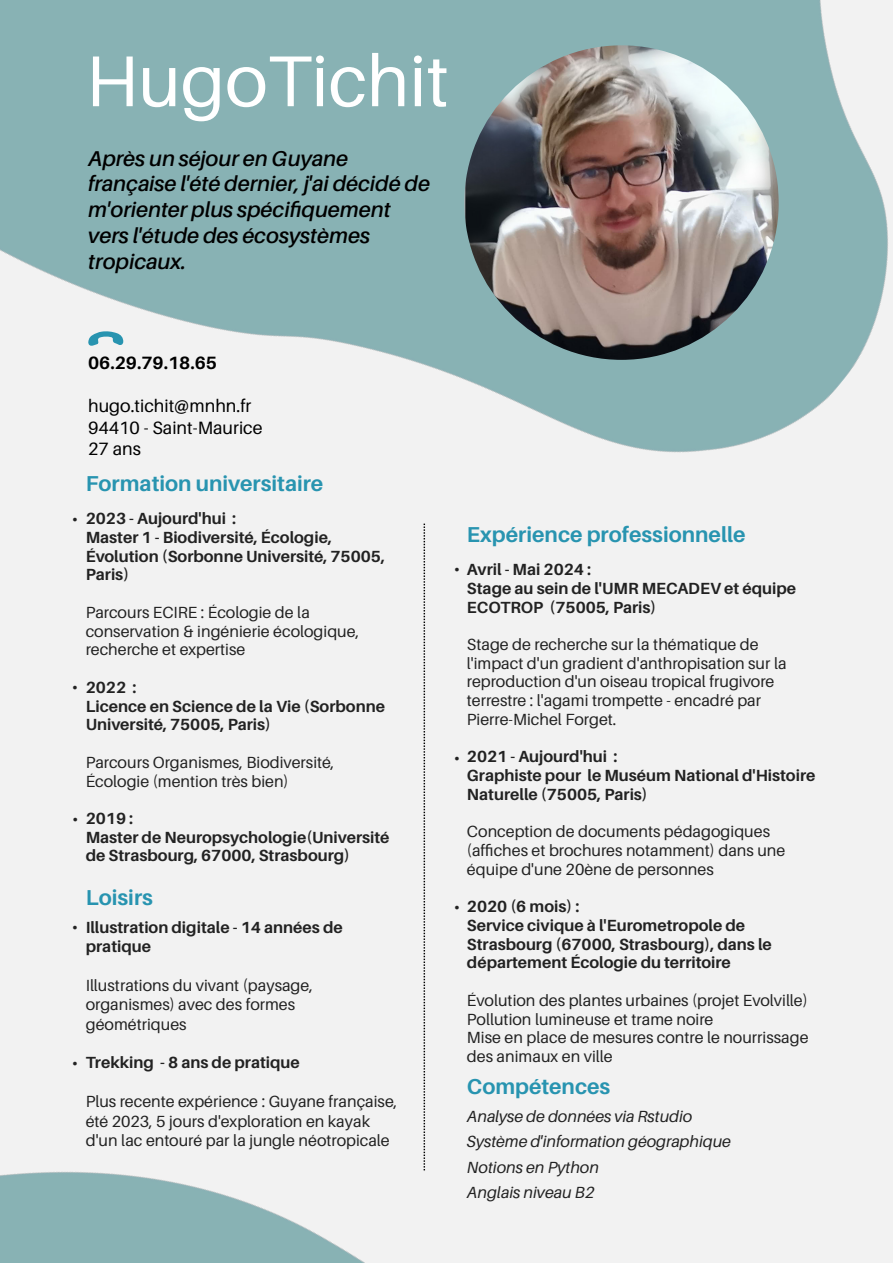
<style>
.page{position:relative;width:893px;height:1263px;background:#f2f2f2}
.page>*{position:absolute;margin:0;border:0;box-sizing:border-box;transform-origin:0 0}
.t1{font:72px "Aileron";color:#fff}
.t2{font:28.8px "Aileron";color:#222}
.t3{font:700 21.6px "Aileron";color:#2894b0}
.t4{font:italic 600 21.45px/25.8px "Aileron";color:#000}
.t5{font:17.85px/21.5px "Aileron";color:#000}
.t6{font:700 17.85px "Aileron";color:#000}
.t7{font:16.2px/18.8px "Aileron";color:#222}
.t8{font:700 16.2px/18.8px "Aileron";color:#222}
.t9{font:italic 16.2px/25.3px "Aileron";color:#222}
</style>
<div class="page">
<img style="left:0;top:0;width:888px;height:724px">
<img style="left:464px;top:45px;width:315px;height:315px;border-radius:157px">
<img style="left:0;top:911px;width:426px;height:352px">
<svg style="left:88px;top:331px;width:35px;height:15px"></svg>
<svg style="left:424px;top:523px;width:1px;height:648px"></svg>
<h1 class="t1" style="left:86px;top:42px;width:365px">HugoTichit</h1>
<h3 class="t4" style="left:88px;top:145px;width:343px">Après un séjour en Guyane française l'été dernier, j'ai décidé de m'orienter plus spécifiquement vers l'étude des écosystèmes tropicaux.</h3>
<h2 class="t2" style="left:72px;top:495px;width:8px">.</h2>
<h2 class="t2" style="left:72px;top:663px;width:8px">.</h2>
<h2 class="t2" style="left:72px;top:794px;width:8px">.</h2>
<p class="t6" style="left:88px;top:353px;width:130px">06.29.79.18.65</p>
<p class="t5" style="left:88px;top:395px;width:176px">hugo.tichit@mnhn.fr<br>94410 - Saint-Maurice<br>27 ans</p>
<h3 class="t3" style="left:86px;top:472px;width:239px">Formation universitaire</h3>
<p class="t8" style="left:86px;top:509px;width:301px">2023 - Aujourd'hui :<br>Master 1 - Biodiversité, Écologie,<br>Évolution (Sorbonne Université, 75005,<br>Paris)</p>
<p class="t7" style="left:86px;top:603px;width:275px">Parcours ECIRE : Écologie de la conservation &amp; ingénierie écologique, recherche et expertise</p>
<p class="t8" style="left:86px;top:678px;width:301px">2022 :<br>Licence en Science de la Vie (Sorbonne<br>Université, 75005, Paris)</p>
<p class="t7" style="left:86px;top:753px;width:250px">Parcours Organismes, Biodiversité,<br>Écologie (mention très bien)</p>
<p class="t8" style="left:86px;top:809px;width:305px">2019 :<br>Master de Neuropsychologie(Université de Strasbourg, 67000, Strasbourg)</p>
<h2 class="t2" style="left:72px;top:903px;width:8px">.</h2>
<h2 class="t2" style="left:72px;top:1038px;width:8px">.</h2>
<h3 class="t3" style="left:86px;top:885px;width:69px">Loisirs</h3>
<p class="t8" style="left:86px;top:917px;width:259px;line-height:19.4px">Illustration digitale - 14 années de pratique</p>
<p class="t7" style="left:86px;top:975px;width:229px;line-height:19.4px">Illustrations du vivant (paysage, organismes) avec des formes géométriques</p>
<p class="t8" style="left:86px;top:1053px;width:216px">Trekking - 8 ans de pratique</p>
<p class="t7" style="left:86px;top:1092px;width:313px;line-height:19.4px">Plus recente expérience : Guyane française, été 2023, 5 jours d'exploration en kayak d'un lac entouré par la jungle néotropicale</p>
<h2 class="t2" style="left:454px;top:545px;width:8px">.</h2>
<h2 class="t2" style="left:454px;top:734px;width:8px">.</h2>
<h2 class="t2" style="left:454px;top:883px;width:8px">.</h2>
<h3 class="t3" style="left:467px;top:522px;width:280px">Expérience professionnelle</h3>
<p class="t8" style="left:467px;top:560px;width:331px">Avril - Mai 2024 :<br>Stage au sein de l'UMR MECADEV et équipe<br>ECOTROP (75005, Paris)</p>
<p class="t7" style="left:467px;top:635px;width:321px">Stage de recherche sur la thématique de l'impact d'un gradient d'anthropisation sur la reproduction d'un oiseau tropical frugivore terrestre : l'agami trompette - encadré par Pierre-Michel Forget.</p>
<p class="t8" style="left:467px;top:747px;width:350px">2021 - Aujourd'hui :<br>Graphiste pour le Muséum National d'Histoire<br>Naturelle (75005, Paris)</p>
<p class="t7" style="left:467px;top:822px;width:320px">Conception de documents pédagogiques (affiches et brochures notamment) dans une équipe d'une 20ène de personnes</p>
<p class="t8" style="left:467px;top:897px;width:306px">2020 (6 mois) :<br>Service civique à l'Eurometropole de<br>Strasbourg (67000, Strasbourg), dans le département Écologie du territoire</p>
<p class="t7" style="left:467px;top:991px;width:343px">Évolution des plantes urbaines (projet Evolville)<br>Pollution lumineuse et trame noire<br>Mise en place de mesures contre le nourrissage des animaux en ville</p>
<h3 class="t3" style="left:467px;top:1074px;width:145px">Compétences</h3>
<p class="t9" style="left:467px;top:1104px;width:265px">Analyse de données via Rstudio<br>Système d'information géographique<br>Notions en Python<br>Anglais niveau B2</p>
</div>
